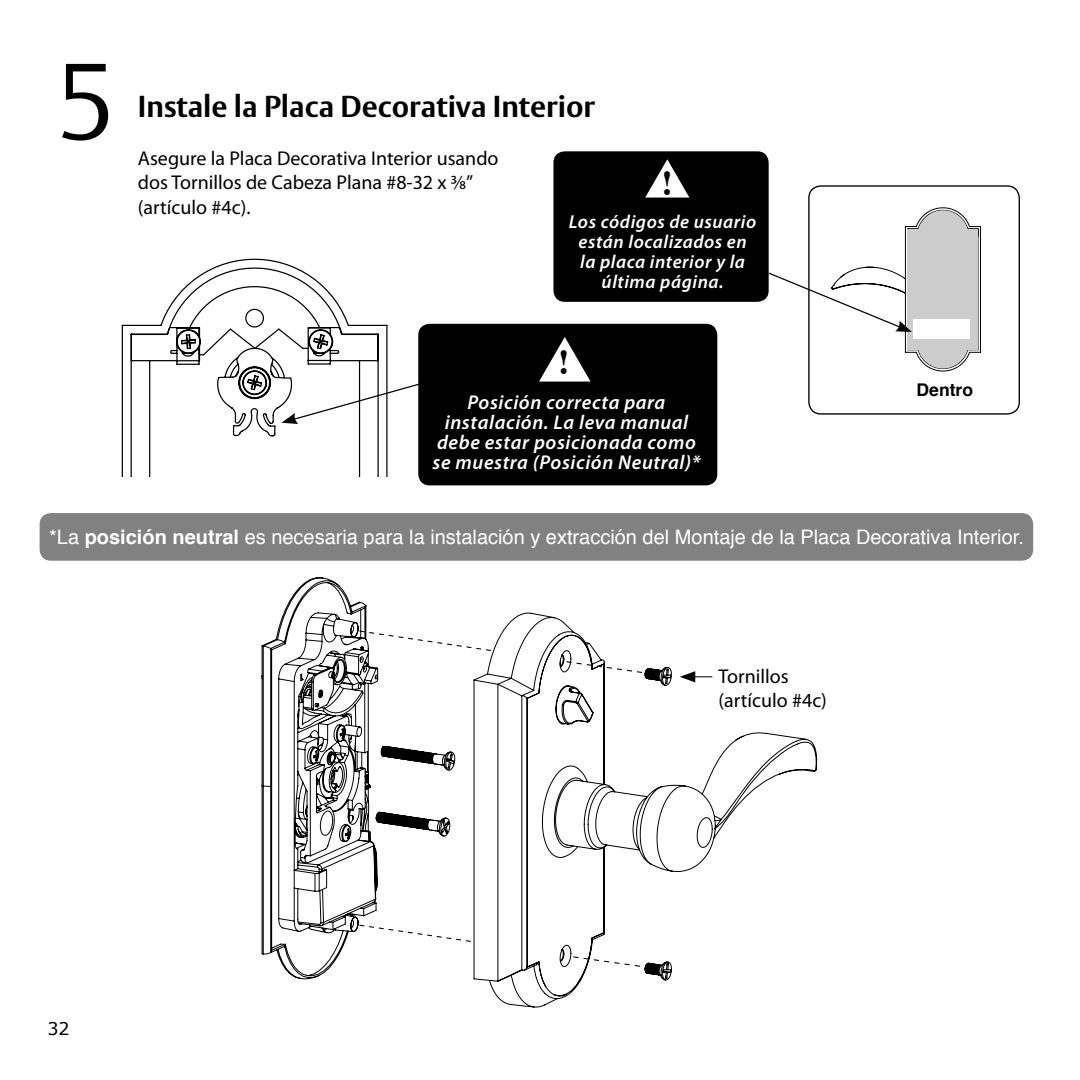
<style>
.page{position:relative;width:1080px;height:1080px;background:#fff}
.page>*{position:absolute;margin:0;border:0;box-sizing:border-box;transform-origin:0 0}
.t1{font:300 107.5px "ASSA Vesta";color:#000}
.t2{font:700 34.75px "Times";color:#000}
.t3{font:700 30px "ASSA Vesta";color:#000}
.t4{font:20px/24.8px "Myriad Pro";color:#000}
.t5{font:20px "Helvetica";color:#fff}
.t6{font:italic 600 20px/20px "Myriad Pro";letter-spacing:.03em;color:#fff;text-align:center}
.t7{font:italic 600 18.75px/20px "Myriad Pro";letter-spacing:.03em;color:#fff;text-align:center}
.t8{font:700 17.5px "Helvetica";color:#000}
.t9{font:17.5px "Verdana";color:#000}
.s1{font-weight:700}
</style>
<div class="page">
<div style="left:40px;top:513px;width:993px;height:48px;background:#818181;border-radius:11px"></div>
<div style="left:808px;top:185px;width:212px;height:230px;border:1px solid #000;border-radius:12px"></div>
<svg style="left:388px;top:383px;width:30px;height:11px"></svg>
<svg style="left:121px;top:258px;width:267px;height:218px"></svg>
<svg style="left:200px;top:327px;width:108px;height:30px"></svg>
<svg style="left:767px;top:207px;width:214px;height:164px"></svg>
<div style="left:553px;top:151px;width:216px;height:151px;background:#000;border-radius:11px"></div>
<svg style="left:645px;top:159px;width:44px;height:39px"></svg>
<div style="left:418px;top:324px;width:299px;height:161px;background:#000;border-radius:11px"></div>
<svg style="left:539px;top:337px;width:52px;height:45px"></svg>
<svg style="left:261px;top:577px;width:556px;height:431px"></svg>
<h1 class="t1" style="left:56px;top:38px;width:61px">5</h1>
<h3 class="t3" style="left:138px;top:88px;width:459px">Instale la Placa Decorativa Interior</h3>
<p class="t4" style="left:138px;top:145px;width:362px">Asegure la Placa Decorativa Interior usando dos Tornillos de Cabeza Plana #8-32 x 3/8” (artículo #4c).</p>
<h2 class="t2" style="left:662px;top:150px;width:13px">!</h2>
<p class="t7" style="left:569px;top:211px;width:189px">Los códigos de usuario están localizados en la placa interior y la última página.</p>
<h2 class="t2" style="left:558px;top:329px;width:13px">!</h2>
<p class="t6" style="left:433px;top:392px;width:269px">Posición correcta para instalación. La leva manual debe estar posicionada como se muestra (Posición Neutral)*</p>
<p class="t8" style="left:917px;top:376px;width:58px">Dentro</p>
<p class="t5" style="left:49px;top:522px;width:976px">*La <span class="s1">posición neutral</span> es necesaria para la instalación y extracción del Montaje de la Placa Decorativa Interior.</p>
<p class="t9" style="left:48px;top:1016px;width:24px">32</p>
<p class="t4" style="left:719px;top:664px;width:110px;line-height:24px">Tornillos (artículo #4c)</p>
</div>
